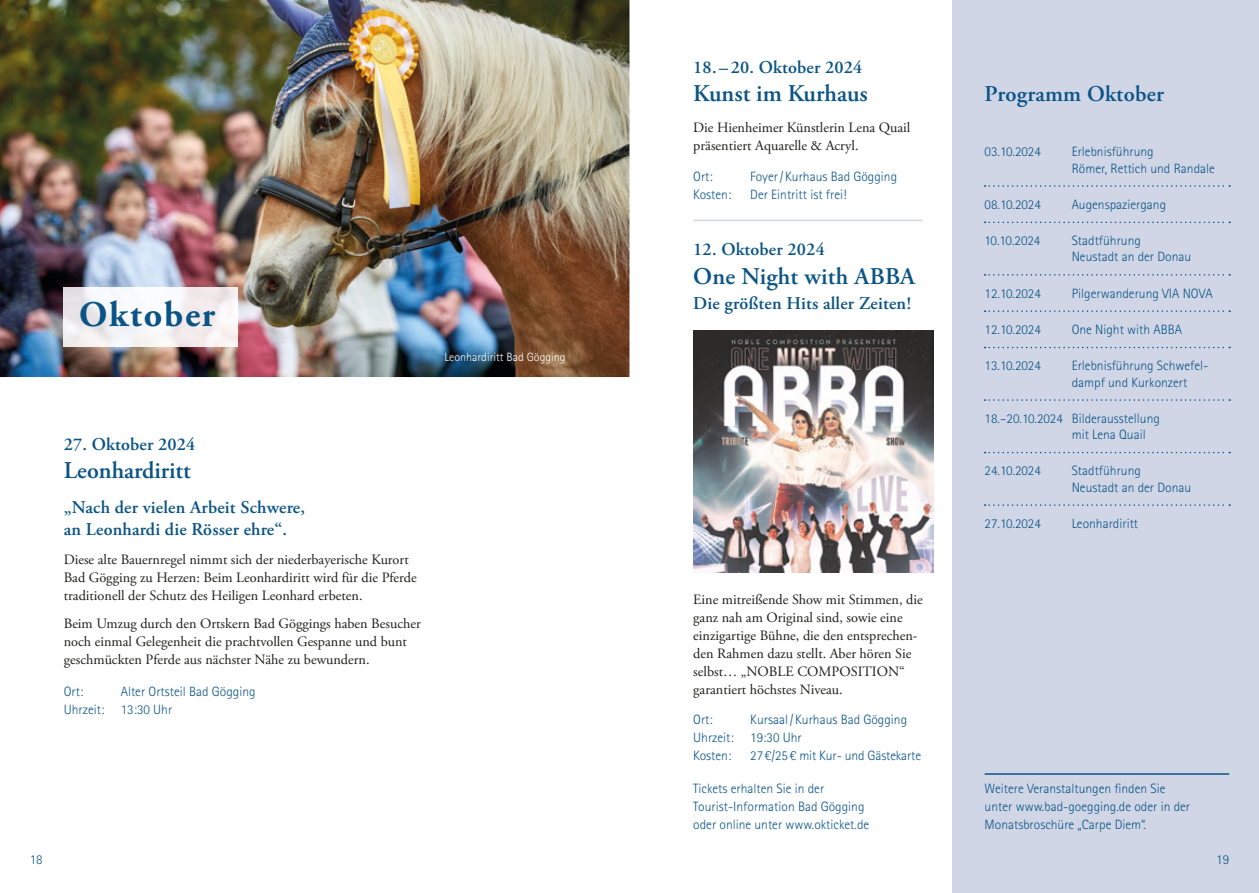
<style>
.page{position:relative;width:1259px;height:893px;background:#fff}
.page>*{position:absolute;margin:0;border:0;box-sizing:border-box;transform-origin:0 0}
.t1{font:700 36px "Adobe Garamond Pro";letter-spacing:.05em;color:#0b5486}
.t2{font:600 24px "Adobe Garamond Pro";color:#0b5486}
.t3{font:600 22.5px "Adobe Garamond Pro";letter-spacing:.01em;color:#0b5486}
.t4{font:600 18px/22.5px "Adobe Garamond Pro";letter-spacing:.01em;color:#0b5486}
.t5{font:14.25px/18px "Adobe Garamond Pro";color:#1d1d1b}
.t6{font:300 13.5px/18px "Rotis Sans Serif Std";color:#0b5486}
.t7{font:300 12px "Rotis Sans Serif Std";color:#fff}
</style>
<div class="page">
<div style="left:952px;top:0;width:307px;height:893px;background:#d0d6e6"></div>
<hr style="left:693px;top:220px;width:229px;height:1px;background:#d0d6e6">
<hr style="left:984px;top:773px;width:245px;height:2px;background:#0b5486">
<svg style="left:984px;top:185px;width:246px;height:2px"></svg>
<svg style="left:984px;top:222px;width:246px;height:1px"></svg>
<svg style="left:984px;top:347px;width:246px;height:1px"></svg>
<svg style="left:984px;top:274px;width:246px;height:2px"></svg>
<svg style="left:984px;top:399px;width:246px;height:2px"></svg>
<svg style="left:984px;top:504px;width:246px;height:2px"></svg>
<svg style="left:984px;top:310px;width:246px;height:2px"></svg>
<svg style="left:984px;top:452px;width:246px;height:1px"></svg>
<img style="left:0;top:0;width:629px;height:377px">
<img style="left:64px;top:287px;width:174px;height:59px">
<img style="left:693px;top:330px;width:240px;height:243px">
<h1 class="t1" style="left:79px;top:294px;width:137px">Oktober</h1>
<p class="t7" style="left:444px;top:350px;width:123px">Leonhardiritt Bad Gögging</p>
<h3 class="t4" style="left:64px;top:433px;width:133px">27. Oktober 2024</h3>
<h2 class="t2" style="left:64px;top:457px;width:129px">Leonhardiritt</h2>
<h3 class="t4" style="left:64px;top:496px;width:243px">„Nach der vielen Arbeit Schwere, an Leonhardi die Rösser ehre“.</h3>
<p class="t5" style="left:64px;top:551px;width:354px">Diese alte Bauernregel nimmt sich der niederbayerische Kurort<br>Bad Gögging zu Herzen: Beim Leonhardiritt wird für die Pferde traditionell der Schutz des Heiligen Leonhard erbeten.</p>
<p class="t5" style="left:64px;top:615px;width:358px">Beim Umzug durch den Ortskern Bad Göggings haben Besucher noch einmal Gelegenheit die prachtvollen Gespanne und bunt geschmückten Pferde aus nächster Nähe zu bewundern.</p>
<p class="t6" style="left:64px;top:682px;width:21px">Ort:</p>
<p class="t6" style="left:64px;top:682px;width:193px;text-indent:57px">Alter Ortsteil Bad Gögging<br>Uhrzeit: 13:30 Uhr</p>
<p class="t6" style="left:30px;top:850px;width:14px">18</p>
<h3 class="t4" style="left:693px;top:56px;width:171px">18. – 20. Oktober 2024</h3>
<h2 class="t2" style="left:693px;top:80px;width:176px">Kunst im Kurhaus</h2>
<p class="t5" style="left:693px;top:119px;width:219px">Die Hienheimer Künstlerin Lena Quail präsentiert Aquarelle &amp; Acryl.</p>
<p class="t6" style="left:693px;top:167px;width:21px">Ort:</p>
<p class="t6" style="left:750px;top:167px;width:148px">Foyer / Kurhaus Bad Gögging</p>
<p class="t6" style="left:693px;top:185px;width:39px">Kosten:</p>
<p class="t6" style="left:750px;top:185px;width:98px">Der Eintritt ist frei!</p>
<h3 class="t4" style="left:693px;top:238px;width:133px">12. Oktober 2024</h3>
<h2 class="t2" style="left:693px;top:262px;width:224px">One Night with ABBA</h2>
<h3 class="t4" style="left:693px;top:292px;width:220px">Die größten Hits aller Zeiten!</h3>
<p class="t5" style="left:693px;top:591px;width:231px">Eine mitreißende Show mit Stimmen, die ganz nah am Original sind, sowie eine einzigartige Bühne, die den entsprechen&shy;den Rahmen dazu stellt. Aber hören Sie selbst… „NOBLE COMPOSITION“ garantiert höchstes Niveau.</p>
<p class="t6" style="left:693px;top:711px;width:21px">Ort:</p>
<p class="t6" style="left:693px;top:711px;width:215px;text-indent:57px">Kursaal / Kurhaus Bad Gögging<br>Uhrzeit: 19:30 Uhr<br>Kosten:</p>
<p class="t6" style="left:750px;top:747px;width:172px">27 €/25 € mit Kur- und Gästekarte</p>
<p class="t6" style="left:693px;top:780px;width:177px">Tickets erhalten Sie in der<br>Tourist-Information Bad Gögging oder online unter www.okticket.de</p>
<h3 class="t3" style="left:984px;top:81px;width:181px">Programm Oktober</h3>
<p class="t6" style="left:984px;top:143px;width:58px">03.10.2024</p>
<p class="t6" style="left:1071px;top:144px;width:145px;line-height:16.2px">Erlebnisführung<br>Römer, Rettich und Randale</p>
<p class="t6" style="left:984px;top:195px;width:58px">08.10.2024</p>
<p class="t6" style="left:1071px;top:195px;width:96px">Augenspaziergang</p>
<p class="t6" style="left:984px;top:232px;width:57px">10.10.2024</p>
<p class="t6" style="left:1071px;top:232px;width:121px;line-height:16.2px">Stadtführung<br>Neustadt an der Donau</p>
<p class="t6" style="left:984px;top:284px;width:58px">12.10.2024</p>
<p class="t6" style="left:1071px;top:284px;width:142px">Pilgerwanderung VIA NOVA</p>
<p class="t6" style="left:984px;top:320px;width:58px">12.10.2024</p>
<p class="t6" style="left:1071px;top:320px;width:112px">One Night with ABBA</p>
<p class="t6" style="left:984px;top:357px;width:58px">13.10.2024</p>
<p class="t6" style="left:1071px;top:358px;width:138px;line-height:16.2px">Erlebnisführung Schwefel&shy;dampf und Kurkonzert</p>
<p class="t6" style="left:1071px;top:410px;width:90px;line-height:16.2px;text-indent:-87px">18.–20.10.2024 Bilderausstellung mit Lena Quail</p>
<p class="t6" style="left:984px;top:462px;width:58px">24.10.2024</p>
<p class="t6" style="left:1071px;top:463px;width:121px;line-height:16.2px">Stadtführung<br>Neustadt an der Donau</p>
<p class="t6" style="left:984px;top:514px;width:58px">27.10.2024</p>
<p class="t6" style="left:1071px;top:514px;width:68px">Leonhardiritt</p>
<p class="t6" style="left:984px;top:780px;width:207px">Weitere Veranstaltungen nden Sie unter www.bad-goegging.de oder in der<br>Monatsbroschüre „Carpe Diem“.</p>
<p class="t6" style="left:1216px;top:850px;width:14px">19</p>
</div>
